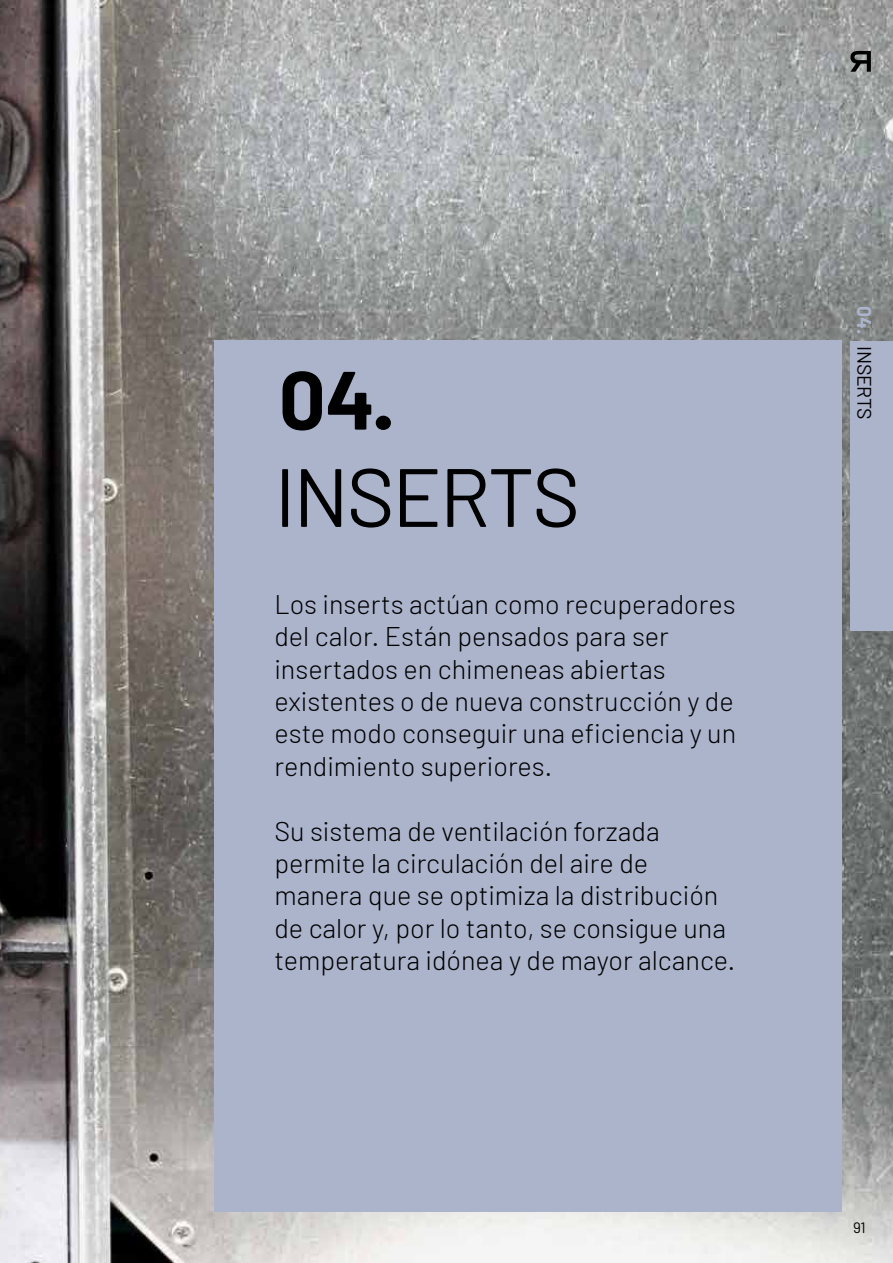
<style>
.page{position:relative;width:893px;height:1263px;background:#fff}
.page>*{position:absolute;margin:0;border:0;box-sizing:border-box;transform-origin:0 0}
.t1{font:82.5px "Barlow";letter-spacing:-.03em;color:#000}
.t2{font:700 82.5px "Barlow";color:#000}
.t3{font:300 27px/32.4px "Barlow";color:#000}
.t4{font:19.5px "Barlow";letter-spacing:-.02em;color:#000}
.t5{font:700 19.5px "Barlow";color:#acb4cc}
.t6{font:15px "Barlow";color:#000}
</style>
<div class="page">
<img style="left:0;top:0;width:893px;height:1263px">
<div style="left:214px;top:341px;width:628px;height:871px;background:#acb4cc"></div>
<div style="left:850px;top:341px;width:43px;height:290px;background:#acb4cc"></div>
<svg style="left:850px;top:51px;width:21px;height:21px"></svg>
<h1 class="t2" style="left:279px;top:349px;width:117px">04.</h1>
<h1 class="t1" style="left:274px;top:446px;width:307px">INSERTS</h1>
<p class="t3" style="left:274px;top:587px;width:463px">Los inserts actúan como recuperadores del calor. Están pensados para ser insertados en chimeneas abiertas existentes o de nueva construcción y de este modo conseguir una eficiencia y un rendimiento superiores.</p>
<p class="t3" style="left:274px;top:814px;width:462px">Su sistema de ventilación forzada permite la circulación del aire de manera que se optimiza la distribución de calor y, por lo tanto, se consigue una temperatura idónea y de mayor alcance.</p>
<p class="t5" style="left:876px;top:306px;width:29px;rotate:90deg">04.</p>
<p class="t4" style="left:877px;top:346px;width:75px;rotate:90deg">INSERTS</p>
<p class="t6" style="left:853px;top:1219px;width:14px">91</p>
</div>
